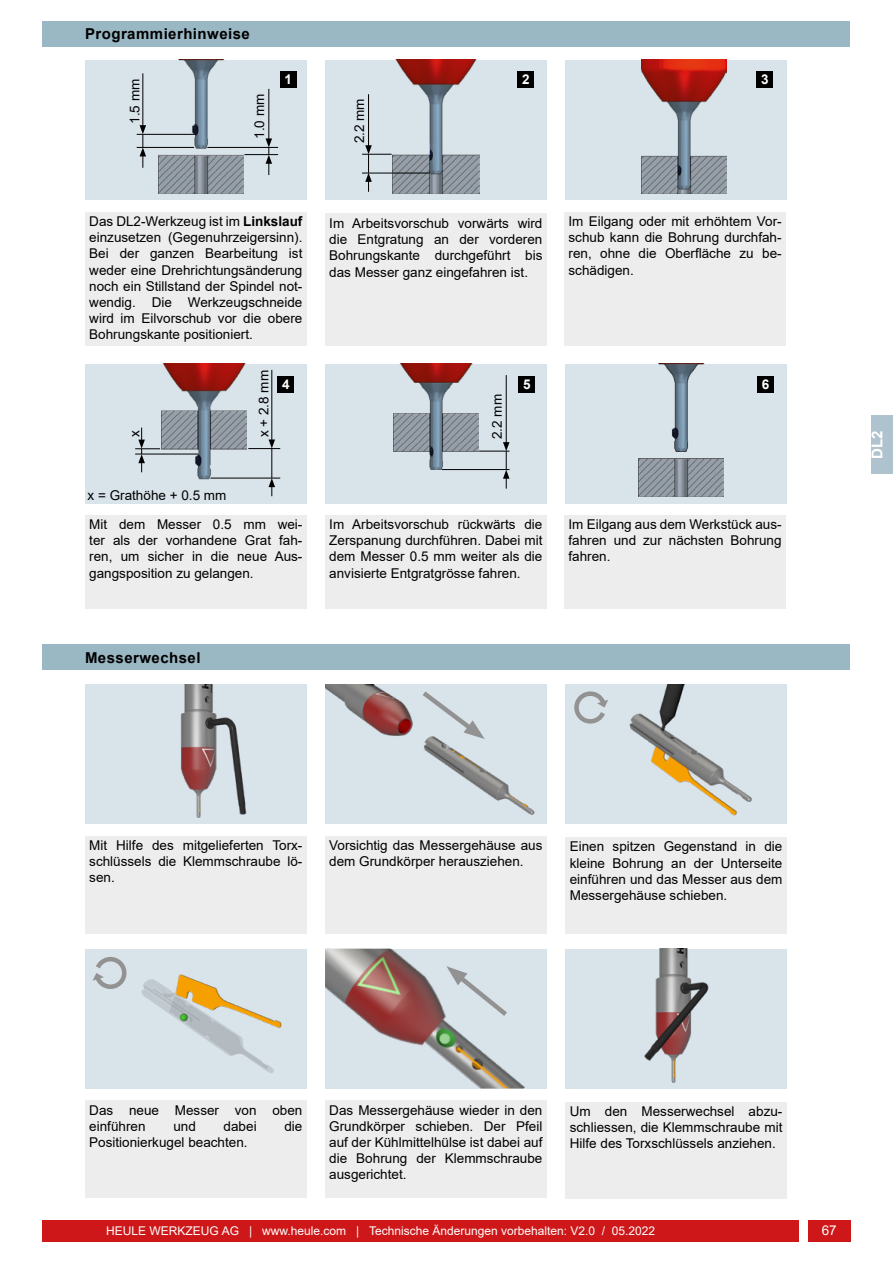
<style>
.page{position:relative;width:893px;height:1263px;background:#fff}
.page>*{position:absolute;margin:0;border:0;box-sizing:border-box;transform-origin:0 0}
.t1{font:700 15px "Arial";letter-spacing:.03em;color:#000}
.t2{font:700 15px "Arial";color:#fff}
.t3{font:15px "Arial";color:#000}
.t4{font:13.5px/16.2px "Arial";color:#000;text-align:justify}
.t5{font:700 13.5px "Arial";color:#fff}
.t6{font:13.5px "Arial";color:#fff}
.t7{font:12px "Arial";color:#fff}
.s1{font-weight:700}
</style>
<div class="page">
<div style="left:808px;top:1220px;width:42px;height:22px;background:#cd1719"></div>
<div style="left:43px;top:1220px;width:756px;height:22px;background:#cd1719"></div>
<div style="left:325px;top:60px;width:222px;height:140px;background:#d9e3ea"></div>
<img style="left:393px;top:60px;width:86px;height:133px">
<div style="left:85px;top:364px;width:222px;height:140px;background:#d9e3ea"></div>
<div style="left:325px;top:364px;width:222px;height:140px;background:#d9e3ea"></div>
<div style="left:565px;top:364px;width:222px;height:140px;background:#d9e3ea"></div>
<svg style="left:85px;top:60px;width:222px;height:140px;background:#cad4dc"></svg>
<svg style="left:565px;top:60px;width:222px;height:140px;background:#c8c3c9"></svg>
<img style="left:162px;top:364px;width:85px;height:116px">
<img style="left:393px;top:364px;width:85px;height:106px">
<img style="left:85px;top:684px;width:222px;height:140px">
<img style="left:325px;top:684px;width:222px;height:140px">
<img style="left:565px;top:684px;width:222px;height:140px">
<img style="left:85px;top:949px;width:222px;height:139px">
<img style="left:325px;top:949px;width:222px;height:139px">
<img style="left:565px;top:949px;width:222px;height:139px">
<svg style="left:418px;top:687px;width:67px;height:52px;background:#d0d8df"></svg>
<svg style="left:446px;top:966px;width:66px;height:54px;background:#d0d9df"></svg>
<svg style="left:572px;top:689px;width:38px;height:37px"></svg>
<svg style="left:91px;top:955px;width:38px;height:36px"></svg>
<div style="left:43px;top:21px;width:807px;height:26px;background:#9ab7c4"></div>
<div style="left:872px;top:415px;width:21px;height:59px;background:#aec3ce"></div>
<div style="left:280px;top:71px;width:17px;height:17px;background:#000"></div>
<div style="left:518px;top:71px;width:16px;height:17px;background:#000"></div>
<div style="left:757px;top:71px;width:16px;height:17px;background:#000"></div>
<hr style="left:137px;top:134px;width:58px;height:1px;background:#000">
<hr style="left:137px;top:147px;width:57px;height:1px;background:#000">
<hr style="left:143px;top:73px;width:1px;height:55px;background:#000">
<svg style="left:140px;top:125px;width:6px;height:43px"></svg>
<hr style="left:244px;top:154px;width:34px;height:1px;background:#000">
<hr style="left:269px;top:89px;width:1px;height:52px;background:#000">
<hr style="left:362px;top:154px;width:30px;height:1px;background:#000">
<hr style="left:362px;top:173px;width:68px;height:1px;background:#000">
<hr style="left:368px;top:94px;width:1px;height:54px;background:#000">
<div style="left:278px;top:376px;width:16px;height:17px;background:#000"></div>
<div style="left:519px;top:376px;width:16px;height:17px;background:#000"></div>
<div style="left:757px;top:376px;width:17px;height:17px;background:#000"></div>
<hr style="left:135px;top:454px;width:63px;height:1px;background:#000">
<hr style="left:248px;top:448px;width:32px;height:1px;background:#000">
<hr style="left:210px;top:478px;width:70px;height:1px;background:#000">
<hr style="left:272px;top:370px;width:1px;height:72px;background:#000">
<img style="left:638px;top:364px;width:85px;height:133px">
<svg style="left:266px;top:138px;width:6px;height:37px"></svg>
<svg style="left:365px;top:145px;width:7px;height:47px"></svg>
<svg style="left:135px;top:428px;width:25px;height:45px"></svg>
<svg style="left:269px;top:439px;width:6px;height:58px"></svg>
<hr style="left:479px;top:451px;width:30px;height:1px;background:#000">
<hr style="left:442px;top:469px;width:67px;height:1px;background:#000">
<hr style="left:506px;top:375px;width:1px;height:69px;background:#000">
<svg style="left:503px;top:442px;width:6px;height:47px"></svg>
<hr style="left:207px;top:147px;width:71px;height:1px;background:#000">
<div style="left:85px;top:212px;width:222px;height:134px;background:#ededed"></div>
<div style="left:85px;top:515px;width:222px;height:94px;background:#ededed"></div>
<div style="left:325px;top:214px;width:222px;height:132px;background:#ededed"></div>
<div style="left:325px;top:515px;width:222px;height:94px;background:#ededed"></div>
<div style="left:564px;top:212px;width:222px;height:134px;background:#ededed"></div>
<div style="left:564px;top:515px;width:222px;height:94px;background:#ededed"></div>
<div style="left:43px;top:644px;width:807px;height:26px;background:#9ab7c4"></div>
<div style="left:85px;top:836px;width:222px;height:98px;background:#ededed"></div>
<div style="left:325px;top:836px;width:222px;height:98px;background:#ededed"></div>
<div style="left:566px;top:837px;width:221px;height:97px;background:#ededed"></div>
<div style="left:85px;top:1100px;width:222px;height:98px;background:#ededed"></div>
<div style="left:325px;top:1100px;width:222px;height:98px;background:#ededed"></div>
<div style="left:566px;top:1102px;width:221px;height:96px;background:#ededed"></div>
<p class="t1" style="left:85px;top:24px;width:166px">Programmierhinweise</p>
<p class="t4" style="left:127px;top:124px;width:47px;rotate:-90deg">1.5 mm</p>
<p class="t5" style="left:285px;top:70px;width:9px">1</p>
<p class="t5" style="left:522px;top:70px;width:9px">2</p>
<p class="t5" style="left:761px;top:70px;width:9px">3</p>
<p class="t4" style="left:251px;top:139px;width:47px;rotate:-90deg">1.0 mm</p>
<p class="t4" style="left:351px;top:143px;width:47px;rotate:-90deg">2.2 mm</p>
<p class="t4" style="left:89px;top:213px;width:215px">Das DL2-Werkzeug ist im <span class="s1">Linkslauf </span>einzusetzen (Gegenuhrzeigersinn).<br>Bei der ganzen Bearbeitung ist weder eine Drehrichtungsänderung noch ein Stillstand der Spindel not&shy;wendig. Die Werkzeugschneide wird im Eilvorschub vor die obere Bohrungskante positioniert.</p>
<p class="t4" style="left:329px;top:215px;width:215px">Im Arbeitsvorschub vorwärts wird die Entgratung an der vorderen Bohrungskante durchgeführt bis das Messer ganz eingefahren ist.</p>
<p class="t4" style="left:568px;top:213px;width:215px">Im Eilgang oder mit erhöhtem Vor&shy;schub kann die Bohrung durchfah&shy;ren, ohne die Oberfläche zu be&shy;schädigen.</p>
<p class="t4" style="left:127px;top:437px;width:8px;rotate:-90deg">x</p>
<p class="t4" style="left:88px;top:487px;width:140px">x = Grathöhe + 0.5 mm</p>
<p class="t4" style="left:256px;top:437px;width:69px;rotate:-90deg">x + 2.8 mm</p>
<p class="t3" style="left:251px;top:440px;width:52px;rotate:-90deg">3.8 mm</p>
<p class="t5" style="left:282px;top:375px;width:9px">4</p>
<p class="t5" style="left:523px;top:375px;width:9px">5</p>
<p class="t5" style="left:762px;top:375px;width:9px">6</p>
<p class="t4" style="left:489px;top:439px;width:47px;rotate:-90deg">2.2 mm</p>
<p class="t4" style="left:89px;top:516px;width:215px">Mit dem Messer 0.5 mm wei&shy;ter als der vorhandene Grat fah&shy;ren, um sicher in die neue Aus&shy;gangsposition zu gelangen.</p>
<p class="t4" style="left:329px;top:516px;width:215px">Im Arbeitsvorschub rückwärts die Zerspanung durchführen. Dabei mit dem Messer 0.5 mm weiter als die anvisierte Entgratgrösse fahren.</p>
<p class="t4" style="left:568px;top:516px;width:215px">Im Eilgang aus dem Werkstück aus&shy;fahren und zur nächsten Bohrung fahren.</p>
<p class="t1" style="left:85px;top:647px;width:117px">Messerwechsel</p>
<p class="t4" style="left:89px;top:837px;width:215px">Mit Hilfe des mitgelieferten Torx&shy;schlüssels die Klemmschraube lö&shy;sen.</p>
<p class="t4" style="left:329px;top:837px;width:215px">Vorsichtig das Messergehäuse aus dem Grundkörper herausziehen.</p>
<p class="t4" style="left:570px;top:838px;width:214px">Einen spitzen Gegenstand in die kleine Bohrung an der Unterseite einführen und das Messer aus dem Messergehäuse schieben.</p>
<p class="t2" style="left:867px;top:465px;width:43px;rotate:-90deg">SNAP</p>
<p class="t2" style="left:867px;top:459px;width:30px;rotate:-90deg">DL2</p>
<p class="t4" style="left:89px;top:1102px;width:215px">Das neue Messer von oben einführen</p>
<p class="t4" style="left:173px;top:1118px;width:24px">und</p>
<p class="t4" style="left:224px;top:1118px;width:35px">dabei</p>
<p class="t4" style="left:284px;top:1118px;width:20px">die</p>
<p class="t4" style="left:89px;top:1134px;width:160px">Positionierkugel beachten.</p>
<p class="t4" style="left:329px;top:1102px;width:215px">Das Messergehäuse wieder in den Grundkörper schieben. Der Pfeil auf der Kühlmittelhülse ist dabei auf die Bohrung der Klemmschraube ausgerichtet.</p>
<p class="t4" style="left:570px;top:1103px;width:214px">Um den Messerwechsel abzu&shy;schliessen, die Klemmschraube mit Hilfe des Torxschlüssels anziehen.</p>
<p class="t7" style="left:106px;top:1223px;width:550px">HEULE WERKZEUG AG | www.heule.com | Technische Änderungen vorbehalten: V2.0 / 05.2022</p>
<p class="t6" style="left:822px;top:1220px;width:17px">67</p>
</div>
